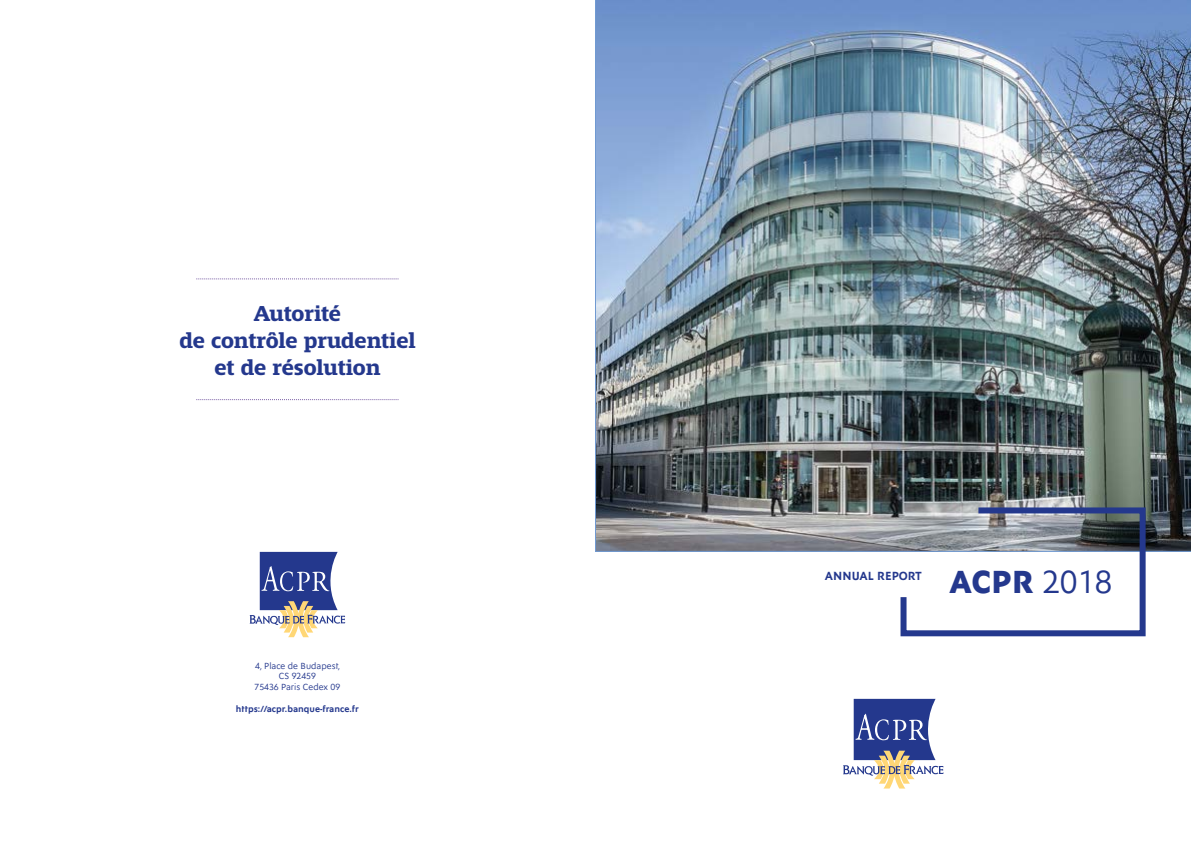
<style>
.page{position:relative;width:1191px;height:842px;background:#fff}
.page>*{position:absolute;margin:0;border:0;box-sizing:border-box;transform-origin:0 0}
.t1{font:800 32.5px "Ysans Std";color:#24388d}
.t2{font:700 22.5px/27px "Mislab Std";color:#24388d;text-align:center}
.t3{font:700 12px "Ysans Std";color:#24388d}
.t4{font:9px/10.8px "Ysans Std";color:#24388d;text-align:center}
.t5{font:700 9px "Ysans Std";color:#24388d}
.s1{font-weight:400}
</style>
<div class="page">
<svg style="left:249px;top:552px;width:96px;height:85px"></svg>
<svg style="left:196px;top:279px;width:202px;height:1px"></svg>
<svg style="left:196px;top:399px;width:202px;height:1px"></svg>
<img style="left:595px;top:0;width:596px;height:552px">
<svg style="left:843px;top:699px;width:100px;height:89px"></svg>
<svg style="left:897px;top:504px;width:251px;height:133px"></svg>
<p class="t2" style="left:179px;top:300px;width:238px">Autorité<br>de contrôle prudentiel et de résolution</p>
<p class="t4" style="left:255px;top:660px;width:87px">4, Place de Budapest,<br>CS 92459<br>75436 Paris Cedex 09</p>
<p class="t5" style="left:236px;top:704px;width:124px">https://acpr.banque-france.fr</p>
<p class="t3" style="left:825px;top:569px;width:98px">ANNUAL REPORT</p>
<h1 class="t1" style="left:949px;top:564px;width:164px">ACPR <span class="s1">2018</span></h1>
</div>
